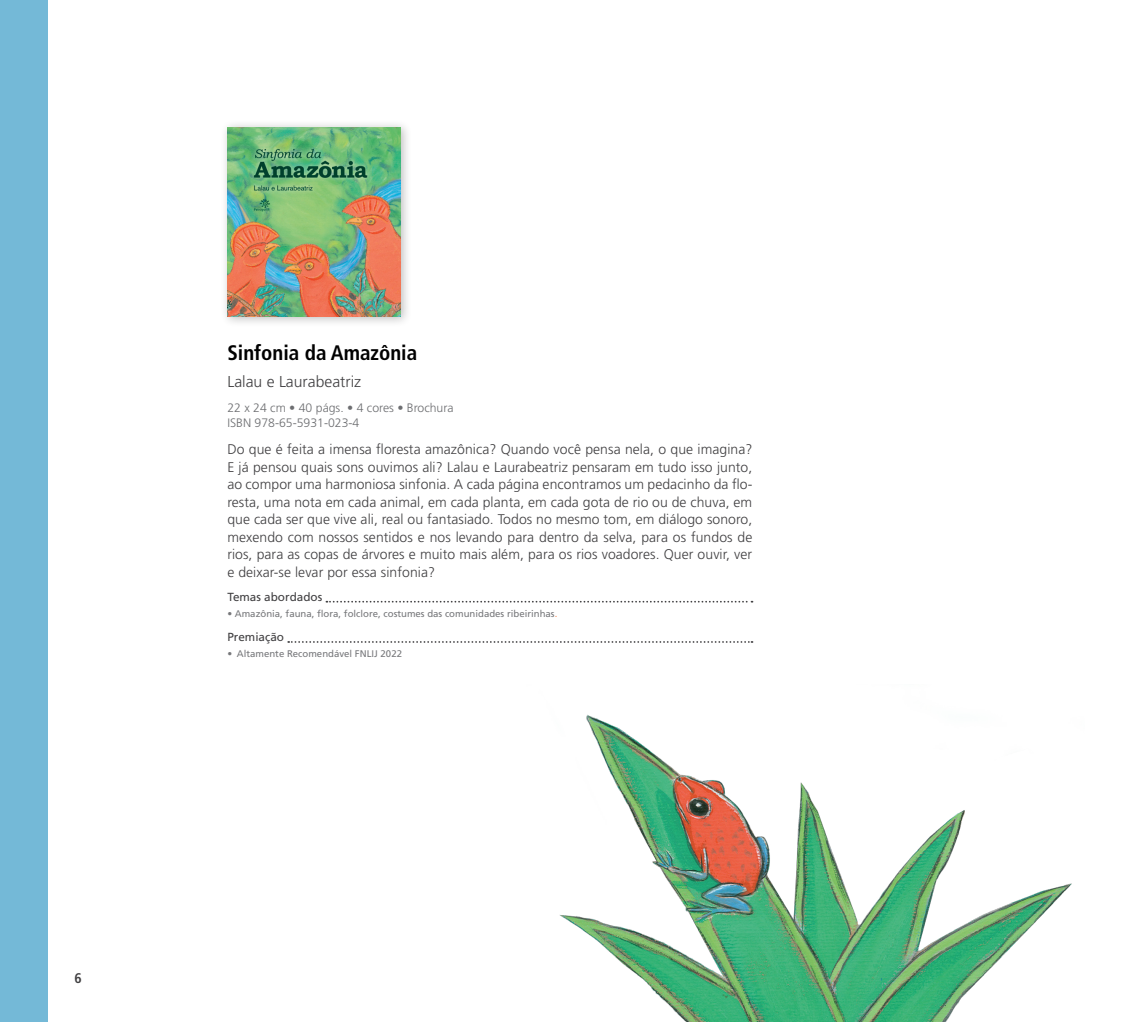
<style>
.page{position:relative;width:1141px;height:1022px;background:#fff}
.page>*{position:absolute;margin:0;border:0;box-sizing:border-box;transform-origin:0 0}
.t1{font:700 condensed 21px "Frutiger LT Std";color:#000}
.t2{font:300 15.75px "Frutiger LT Std";color:#414042}
.t3{font:300 14px/17.5px "Frutiger LT Std";letter-spacing:.005em;color:#414042;text-align:justify}
.t4{font:700 condensed 14px "Frutiger LT Std";color:#414042}
.t5{font:300 12.25px/14.7px "Frutiger LT Std";color:#6d6e71}
.t6{font:11.72px "Frutiger LT Std";color:#414042}
.t7{font:9.62px "Frutiger LT Std";color:#77787b}
.s1{color:#f79262}
</style>
<div class="page">
<svg style="left:326px;top:601px;width:426px;height:2px"></svg>
<svg style="left:288px;top:641px;width:464px;height:2px"></svg>
<div style="left:220px;top:120px;width:192px;height:207px;background:#000;opacity:.25"></div>
<img style="left:227px;top:127px;width:174px;height:189px">
<img style="left:559px;top:714px;width:513px;height:308px">
<div style="left:0;top:0;width:47px;height:1022px;background:#74b9d7"></div>
<p class="t4" style="left:74px;top:970px;width:9px">6</p>
<h1 class="t1" style="left:227px;top:340px;width:191px">Sinfonia da Amazônia</h1>
<p class="t2" style="left:227px;top:373px;width:135px">Lalau e Laurabeatriz</p>
<p class="t5" style="left:227px;top:401px;width:228px">22 x 24 cm • 40 págs. • 4 cores • Brochura<br>ISBN 978-65-5931-023-4</p>
<p class="t3" style="left:227px;top:441px;width:527px">Do que é feita a imensa floresta amazônica? Quando você pensa nela, o que imagina?<br>E já pensou quais sons ouvimos ali? Lalau e Laurabeatriz pensaram em tudo isso junto, ao compor uma harmoniosa sinfonia. A cada página encontramos um pedacinho da flo&shy;resta, uma nota em cada animal, em cada planta, em cada gota de rio ou de chuva, em que cada ser que vive ali, real ou fantasiado. Todos no mesmo tom, em diálogo sonoro, mexendo com nossos sentidos e nos levando para dentro da selva, para os fundos de rios, para as copas de árvores e muito mais além, para os rios voadores. Quer ouvir, ver e deixar-se levar por essa sinfonia?</p>
<p class="t6" style="left:227px;top:590px;width:96px">Temas abordados</p>
<p class="t7" style="left:227px;top:608px;width:331px">• Amazônia, fauna, flora, folclore, costumes das comunidades ribeirinhas<span class="s1">.</span></p>
<p class="t6" style="left:227px;top:630px;width:58px">Premiação</p>
<p class="t7" style="left:227px;top:648px;width:176px">• Altamente Recomendável FNLIJ 2022</p>
</div>
